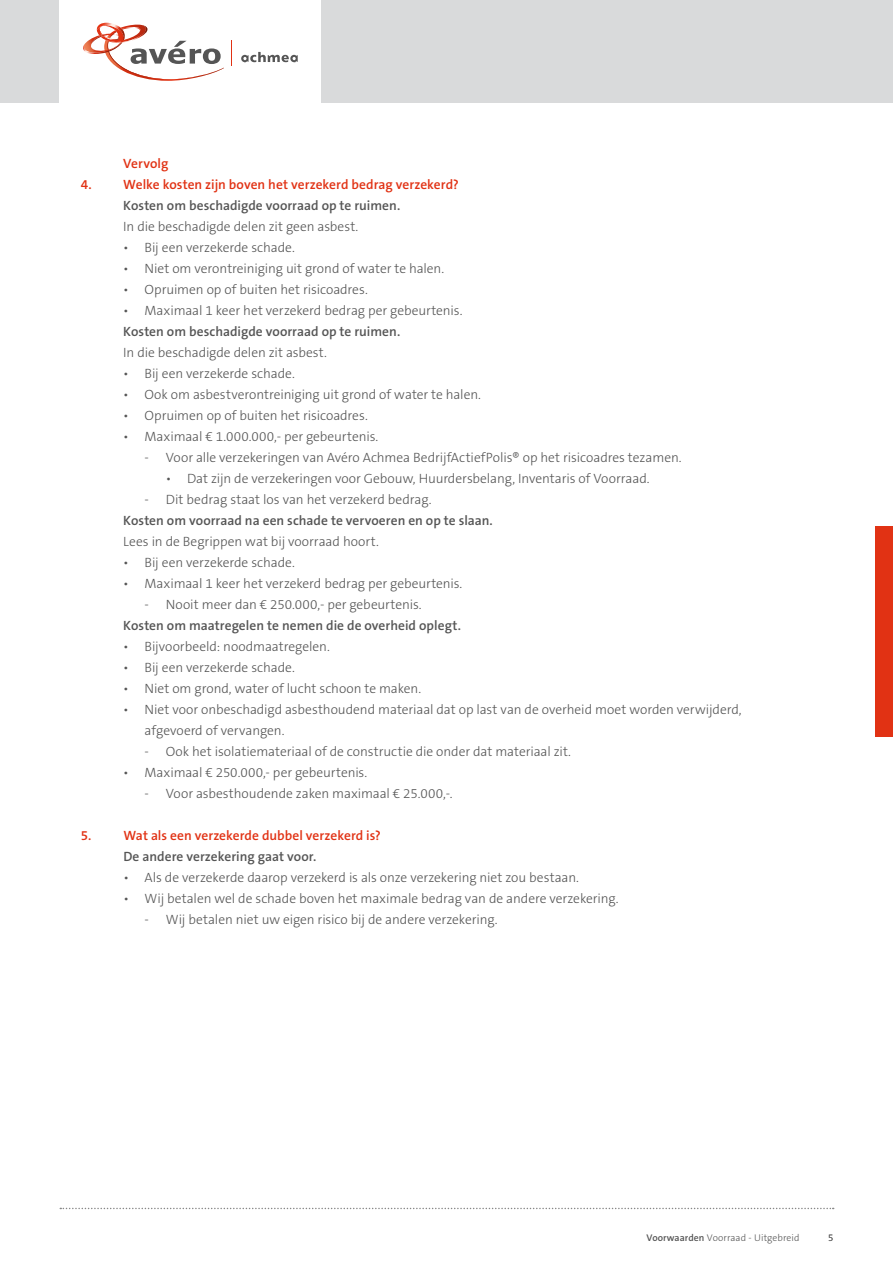
<style>
.page{position:relative;width:893px;height:1263px;background:#fff}
.page>*{position:absolute;margin:0;border:0;box-sizing:border-box;transform-origin:0 0}
.t1{font:300 13.5px/21px "The Sans B3";letter-spacing:-.005em;color:#555}
.t2{font:600 13.5px "The Sans B6";letter-spacing:.005em;color:#555}
.t3{font:600 13.5px "The Sans B6";color:#e13214}
.t4{font:300 9.75px "The Sans B3";letter-spacing:.005em;color:#555}
.s1{font-family:"The Sans B6";font-weight:600}
</style>
<div class="page">
<div style="left:0;top:0;width:893px;height:103px;background:#d9dadb"></div>
<div style="left:60px;top:0;width:261px;height:103px;background:#fff"></div>
<svg style="left:241px;top:52px;width:57px;height:10px"></svg>
<svg style="left:83px;top:22px;width:141px;height:59px"></svg>
<svg style="left:231px;top:41px;width:1px;height:25px"></svg>
<svg style="left:60px;top:1208px;width:774px;height:1px"></svg>
<div style="left:876px;top:526px;width:17px;height:211px;background:#e13214"></div>
<p class="t3" style="left:123px;top:156px;width:47px">Vervolg</p>
<p class="t3" style="left:81px;top:177px;width:380px">4. Welke kosten zijn boven het verzekerd bedrag verzekerd?</p>
<p class="t2" style="left:123px;top:198px;width:278px">Kosten om beschadigde voorraad op te ruimen.</p>
<p class="t1" style="left:123px;top:217px;width:237px">In die beschadigde delen zit geen asbest.</p>
<p class="t1" style="left:123px;top:238px;width:173px">• Bij een verzekerde schade.</p>
<p class="t1" style="left:123px;top:259px;width:322px">• Niet om verontreiniging uit grond of water te halen.</p>
<p class="t1" style="left:123px;top:280px;width:246px">• Opruimen op of buiten het risicoadres.</p>
<p class="t1" style="left:123px;top:301px;width:341px">• Maximaal 1 keer het verzekerd bedrag per gebeurtenis.</p>
<p class="t2" style="left:123px;top:324px;width:278px">Kosten om beschadigde voorraad op te ruimen.</p>
<p class="t1" style="left:123px;top:343px;width:205px">In die beschadigde delen zit asbest.</p>
<p class="t1" style="left:123px;top:364px;width:173px">• Bij een verzekerde schade.</p>
<p class="t1" style="left:123px;top:385px;width:359px">• Ook om asbestverontreiniging uit grond of water te halen.</p>
<p class="t1" style="left:123px;top:406px;width:246px">• Opruimen op of buiten het risicoadres.</p>
<p class="t1" style="left:123px;top:427px;width:257px">• Maximaal € 1.000.000,- per gebeurtenis.</p>
<p class="t1" style="left:145px;top:448px;width:539px">- Voor alle verzekeringen van Avéro Achmea BedrijfActiefPolis® op het risicoadres tezamen.</p>
<p class="t1" style="left:166px;top:469px;width:485px">• Dat zijn de verzekeringen voor Gebouw, Huurdersbelang, Inventaris of Voorraad.</p>
<p class="t1" style="left:145px;top:490px;width:288px">- Dit bedrag staat los van het verzekerd bedrag.</p>
<p class="t2" style="left:123px;top:513px;width:371px">Kosten om voorraad na een schade te vervoeren en op te slaan.</p>
<p class="t1" style="left:123px;top:532px;width:257px">Lees in de Begrippen wat bij voorraad hoort.</p>
<p class="t1" style="left:123px;top:553px;width:173px">• Bij een verzekerde schade.</p>
<p class="t1" style="left:123px;top:574px;width:341px">• Maximaal 1 keer het verzekerd bedrag per gebeurtenis.</p>
<p class="t1" style="left:145px;top:595px;width:279px">- Nooit meer dan € 250.000,- per gebeurtenis.</p>
<p class="t2" style="left:123px;top:619px;width:339px">Kosten om maatregelen te nemen die de overheid oplegt.</p>
<p class="t1" style="left:123px;top:637px;width:208px">• Bijvoorbeeld: noodmaatregelen.</p>
<p class="t1" style="left:123px;top:658px;width:173px">• Bij een verzekerde schade.</p>
<p class="t1" style="left:123px;top:679px;width:299px">• Niet om grond, water of lucht schoon te maken.</p>
<p class="t1" style="left:145px;top:700px;width:599px;text-indent:-21px">• Niet voor onbeschadigd asbesthoudend materiaal dat op last van de overheid moet worden verwijderd, afgevoerd of vervangen.</p>
<p class="t1" style="left:145px;top:742px;width:428px">- Ook het isolatiemateriaal of de constructie die onder dat materiaal zit.</p>
<p class="t1" style="left:123px;top:763px;width:245px">• Maximaal € 250.000,- per gebeurtenis.</p>
<p class="t1" style="left:145px;top:784px;width:310px">- Voor asbesthoudende zaken maximaal € 25.000,-.</p>
<p class="t3" style="left:81px;top:829px;width:302px">5. Wat als een verzekerde dubbel verzekerd is?</p>
<p class="t2" style="left:123px;top:850px;width:194px">De andere verzekering gaat voor.</p>
<p class="t1" style="left:123px;top:868px;width:457px">• Als de verzekerde daarop verzekerd is als onze verzekering niet zou bestaan.</p>
<p class="t1" style="left:123px;top:889px;width:497px">• Wij betalen wel de schade boven het maximale bedrag van de andere verzekering.</p>
<p class="t1" style="left:145px;top:910px;width:354px">- Wij betalen niet uw eigen risico bij de andere verzekering.</p>
<p class="t4" style="left:646px;top:1233px;width:155px"><span class="s1">Voorwaarden</span> Voorraad - Uitgebreid</p>
<p class="t4" style="left:828px;top:1233px;width:7px">5</p>
</div>
